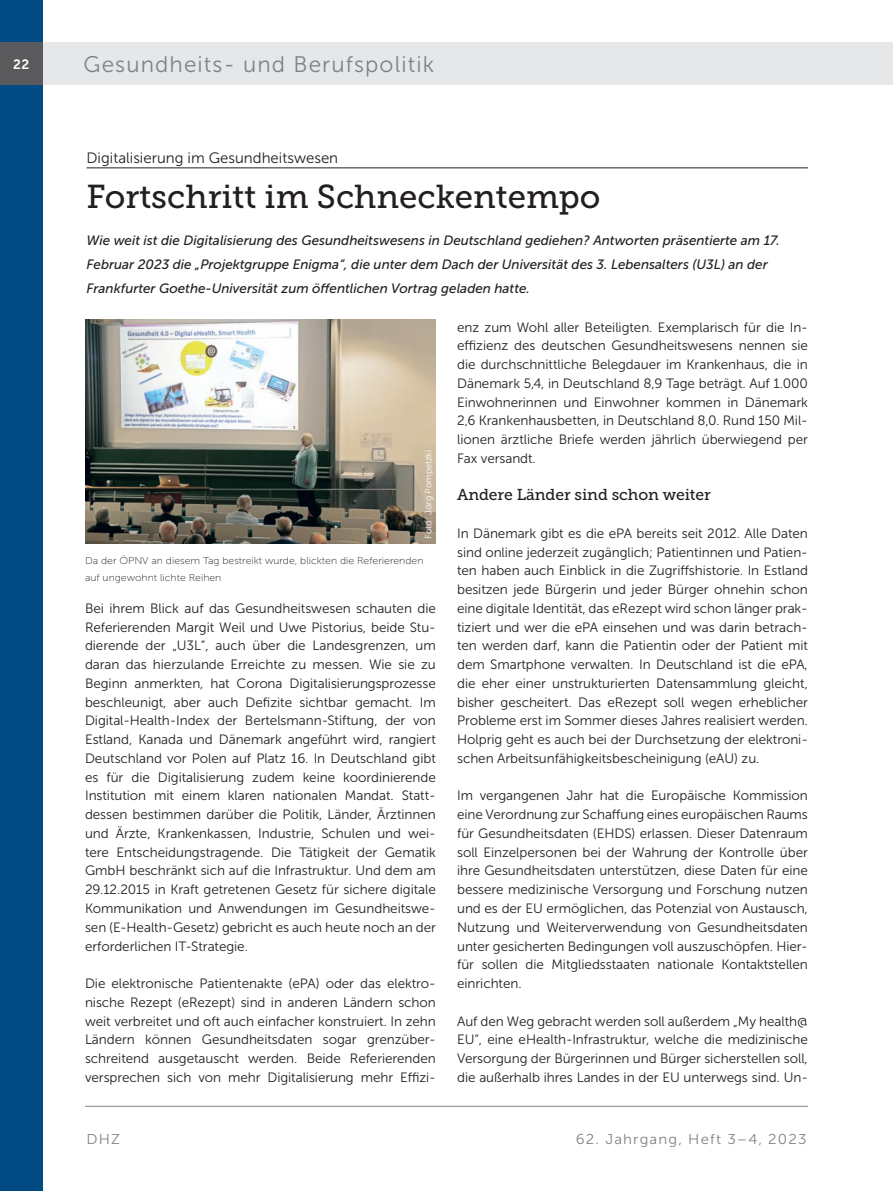
<style>
.page{position:relative;width:893px;height:1191px;background:#fff}
.page>*{position:absolute;margin:0;border:0;box-sizing:border-box;transform-origin:0 0}
.t1{font:33px "Museo Slab 500";color:#231f20}
.t2{font:22.5px "Museo Sans 300";letter-spacing:.05em;color:#808285}
.t3{font:15.75px "Museo Slab 500";letter-spacing:-.005em;color:#231f20}
.t4{font:15px "Museo Sans 300";color:#231f20}
.t5{font:14.25px "Museo Sans 300";letter-spacing:.075em;color:#808285;scale:1.05 1}
.t6{font:13.5px/18.8px "Museo Sans 300";letter-spacing:-.005em;color:#231f20;text-align:justify}
.t7{font:italic 13.5px/24px "Museo Sans 500";color:#231f20}
.t8{font:13.5px "Museo Sans 700";color:#fff}
.t9{font:10.05px/16.5px "Museo Sans 100";color:#231f20;scale:1.05 1}
.t10{font:9px "Museo Sans 300";color:#fff}
</style>
<div class="page">
<hr style="left:85px;top:1106px;width:723px;height:1px;background:#808285">
<div style="left:0;top:43px;width:893px;height:42px;background:#e6e7e9"></div>
<div style="left:0;top:0;width:43px;height:1191px;background:#004b84"></div>
<hr style="left:87px;top:168px;width:721px;height:1px;background:#231f20">
<img style="left:85px;top:320px;width:351px;height:223px">
<div style="left:0;top:43px;width:43px;height:42px;background:#5a5a5d"></div>
<p class="t8" style="left:13px;top:56px;width:17px">22</p>
<h2 class="t2" style="left:84px;top:52px;width:352px">Gesundheits- und Berufspolitik</h2>
<p class="t4" style="left:87px;top:150px;width:253px">Digitalisierung im Gesundheitswesen</p>
<h1 class="t1" style="left:87px;top:178px;width:515px">Fortschritt im Schneckentempo</h1>
<p class="t7" style="left:87px;top:228px;width:695px">Wie weit ist die Digitalisierung des Gesundheitswesens in Deutschland gediehen? Antworten präsentierte am 17.<br>Februar 2023 die „Projektgruppe Enigma“, die unter dem Dach der Universität des 3. Lebensalters (U3L) an der<br>Frankfurter Goethe-Universität zum öffentlichen Vortrag geladen hatte.</p>
<p class="t10" style="left:424px;top:539px;width:90px;rotate:-90deg">Foto: Jörg Pompetzki</p>
<p class="t9" style="left:85px;top:552px;width:324px">Da der ÖPNV an diesem Tag bestreikt wurde, blickten die Referierenden auf ungewohnt lichte Reihen</p>
<p class="t6" style="left:85px;top:599px;width:352px">Bei ihrem Blick auf das Gesundheitswesen schauten die Referierenden Margit Weil und Uwe Pistorius, beide Stu&shy;dierende der „U3L“, auch über die Landesgrenzen, um daran das hierzulande Erreichte zu messen. Wie sie zu Beginn anmerkten, hat Corona Digitalisierungsprozesse beschleunigt, aber auch Defizite sichtbar gemacht. Im Digital-Health-Index der Bertelsmann-Stiftung, der von Estland, Kanada und Dänemark angeführt wird, rangiert Deutschland vor Polen auf Platz 16. In Deutschland gibt es für die Digitalisierung zudem keine koordinierende Institution mit einem klaren nationalen Mandat. Statt&shy;dessen bestimmen darüber die Politik, Länder, Ärztinnen und Ärzte, Krankenkassen, Industrie, Schulen und wei&shy;tere Entscheidungstragende. Die Tätigkeit der Gematik GmbH beschränkt sich auf die Infrastruktur. Und dem am 29.12.2015 in Kraft getretenen Gesetz für sichere digitale Kommunikation und Anwendungen im Gesundheitswe&shy;sen (E-Health-Gesetz) gebricht es auch heute noch an der erforderlichen IT-Strategie.</p>
<p class="t6" style="left:85px;top:974px;width:352px">Die elektronische Patientenakte (ePA) oder das elektro&shy;nische Rezept (eRezept) sind in anderen Ländern schon weit verbreitet und oft auch einfacher konstruiert. In zehn Ländern können Gesundheitsdaten sogar grenzüber&shy;schreitend ausgetauscht werden. Beide Referierenden versprechen sich von mehr Digitalisierung mehr Effizi-</p>
<p class="t6" style="left:457px;top:318px;width:352px">enz zum Wohl aller Beteiligten. Exemplarisch für die In&shy;effizienz des deutschen Gesundheitswesens nennen sie die durchschnittliche Belegdauer im Krankenhaus, die in Dänemark 5,4, in Deutschland 8,9 Tage beträgt. Auf 1.000<br>Einwohnerinnen und Einwohner kommen in Dänemark 2,6 Krankenhausbetten, in Deutschland 8,0. Rund 150 Mil&shy;lionen ärztliche Briefe werden jährlich überwiegend per Fax versandt.</p>
<p class="t3" style="left:457px;top:486px;width:255px">Andere Länder sind schon weiter</p>
<p class="t6" style="left:457px;top:524px;width:352px">In Dänemark gibt es die ePA bereits seit 2012. Alle Daten sind online jederzeit zugänglich; Patientinnen und Patien&shy;ten haben auch Einblick in die Zugriffshistorie. In Estland besitzen jede Bürgerin und jeder Bürger ohnehin schon eine digitale Identität, das eRezept wird schon länger prak&shy;tiziert und wer die ePA einsehen und was darin betrach&shy;ten werden darf, kann die Patientin oder der Patient mit dem Smartphone verwalten. In Deutschland ist die ePA, die eher einer unstrukturierten Datensammlung gleicht, bisher gescheitert. Das eRezept soll wegen erheblicher Probleme erst im Sommer dieses Jahres realisiert werden.<br>Holprig geht es auch bei der Durchsetzung der elektroni&shy;schen Arbeitsunfähigkeitsbescheinigung (eAU) zu.</p>
<p class="t6" style="left:457px;top:786px;width:352px">Im vergangenen Jahr hat die Europäische Kommission eine Verordnung zur Schaffung eines europäischen Raums für Gesundheitsdaten (EHDS) erlassen. Dieser Datenraum soll Einzelpersonen bei der Wahrung der Kontrolle über ihre Gesundheitsdaten unterstützen, diese Daten für eine bessere medizinische Versorgung und Forschung nutzen und es der EU ermöglichen, das Potenzial von Austausch, Nutzung und Weiterverwendung von Gesundheitsdaten unter gesicherten Bedingungen voll auszuschöpfen. Hier&shy;für sollen die Mitgliedsstaaten nationale Kontaktstellen einrichten.</p>
<p class="t6" style="left:457px;top:1011px;width:352px">Auf den Weg gebracht werden soll außerdem „My health@ EU“, eine eHealth-Infrastruktur, welche die medizinische Versorgung der Bürgerinnen und Bürger sicherstellen soll, die außerhalb ihres Landes in der EU unterwegs sind. Un-</p>
<p class="t5" style="left:87px;top:1131px;width:33px">DHZ</p>
<p class="t5" style="left:576px;top:1131px;width:221px">62. Jahrgang, Heft 3–4, 2023</p>
</div>
